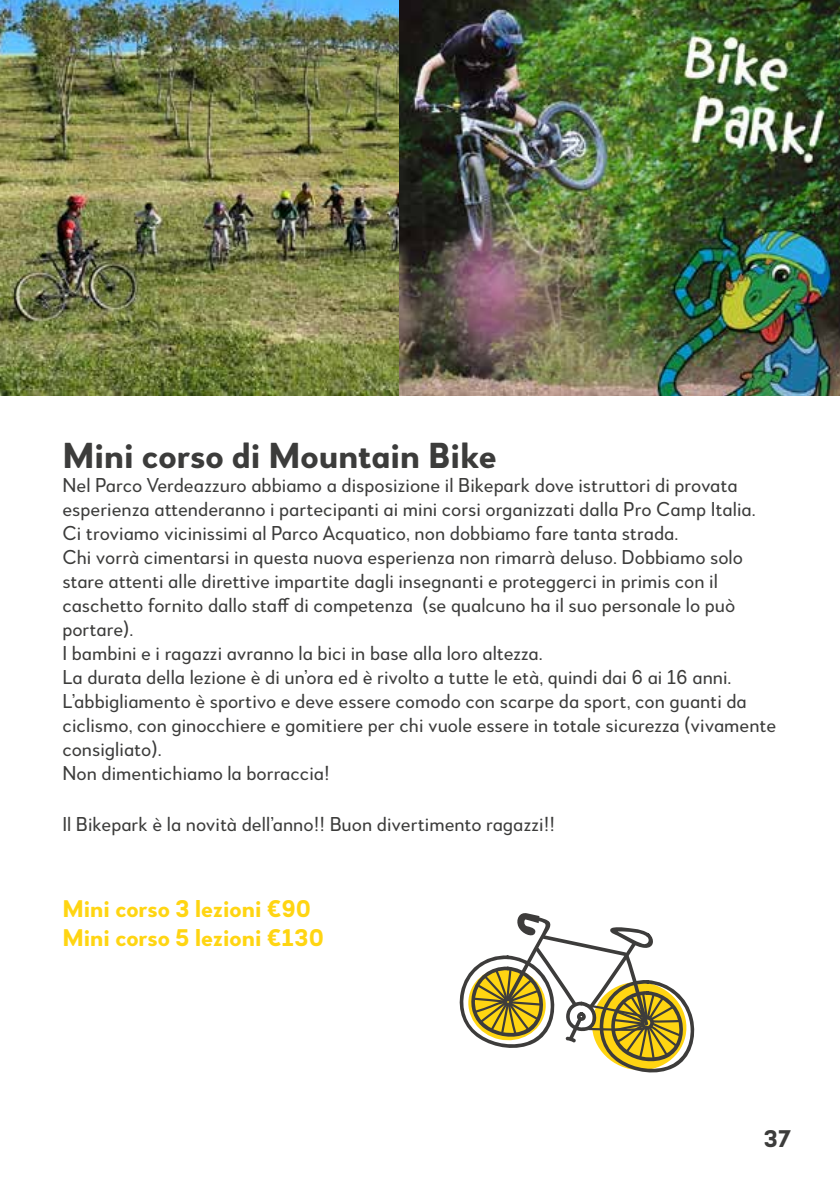
<style>
.page{position:relative;width:840px;height:1191px;background:#fff}
.page>*{position:absolute;margin:0;border:0;box-sizing:border-box;transform-origin:0 0}
.t1{font:700 36px "Woodford Bourne PRO";color:#3c3c3b}
.t2{font:700 24px/28.8px "Woodford Bourne PRO";color:#ffd512}
.t3{font:700 24px "Woodford Bourne PRO";color:#3c3c3b}
.t4{font:20px/24px "Woodford Bourne PRO";color:#3c3c3b}
</style>
<div class="page">
<img style="left:0;top:0;width:399px;height:395px">
<img style="left:399px;top:0;width:440px;height:395px">
<svg style="left:459px;top:913px;width:236px;height:160px"></svg>
<h1 class="t1" style="left:62px;top:433px;width:435px">Mini corso di Mountain Bike</h1>
<p class="t4" style="left:62px;top:474px;width:715px">Nel Parco Verdeazzuro abbiamo a disposizione il Bikepark dove istruttori di provata esperienza attenderanno i partecipanti ai mini corsi organizzati dalla Pro Camp Italia.<br>Ci troviamo vicinissimi al Parco Acquatico, non dobbiamo fare tanta strada.<br>Chi vorrà cimentarsi in questa nuova esperienza non rimarrà deluso. Dobbiamo solo stare attenti alle direttive impartite dagli insegnanti e proteggerci in primis con il caschetto fornito dallo staff di competenza (se qualcuno ha il suo personale lo può portare).<br>I bambini e i ragazzi avranno la bici in base alla loro altezza.<br>La durata della lezione è di un’ora ed è rivolto a tutte le età, quindi dai 6 ai 16 anni.<br>L’abbigliamento è sportivo e deve essere comodo con scarpe da sport, con guanti da ciclismo, con ginocchiere e gomitiere per chi vuole essere in totale sicurezza (vivamente consigliato).<br>Non dimentichiamo la borraccia!</p>
<p class="t4" style="left:62px;top:812px;width:494px">Il Bikepark è la novità dell’anno!! Buon divertimento ragazzi!!</p>
<p class="t2" style="left:62px;top:894px;width:263px">Mini corso 3 lezioni €90<br>Mini corso 5 lezioni €130</p>
<p class="t3" style="left:763px;top:1123px;width:30px">37</p>
</div>
